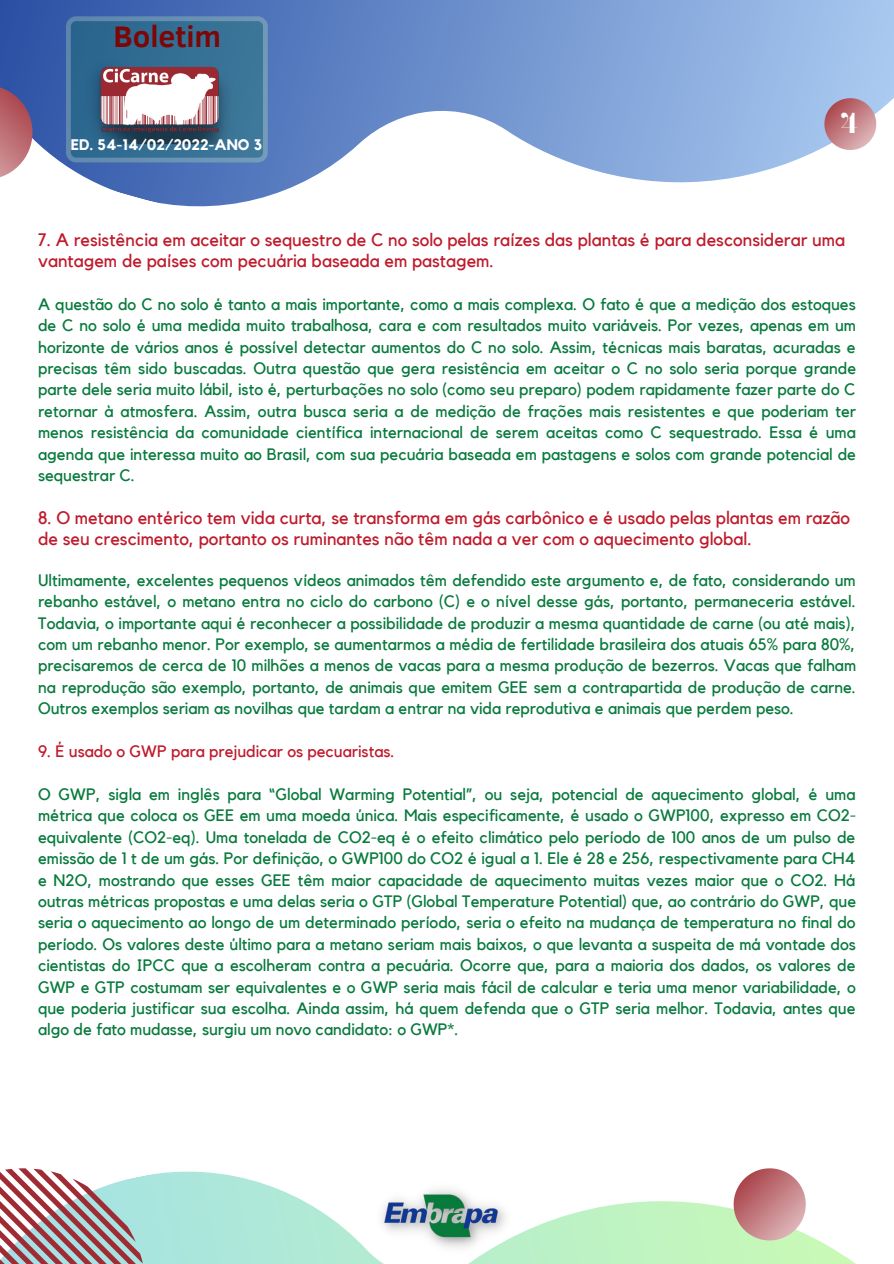
<style>
.page{position:relative;width:894px;height:1264px;background:#fff}
.page>*{position:absolute;margin:0;border:0;box-sizing:border-box;transform-origin:0 0}
.t1{font:36px "Chloe";color:#fff}
.t2{font:700 30.45px "Clear Sans";color:#7d0606}
.t3{font:18px/21.5px "Kollektif";color:#bf1b2c}
.t4{font:16.5px/21.5px "Kollektif";color:#077a3c;text-align:justify}
.t5{font:16.5px "Kollektif";color:#bf1b2c}
.t6{font:700 15.3px "Kollektif";color:#fff}
</style>
<div class="page">
<svg style="left:146px;top:1171px;width:709px;height:92px"></svg>
<svg style="left:0;top:1168px;width:146px;height:95px"></svg>
<svg style="left:733px;top:1168px;width:72px;height:72px;background:#cb9796"></svg>
<svg style="left:0;top:0;width:893px;height:207px"></svg>
<svg style="left:0;top:85px;width:32px;height:95px;background:#b07c8c"></svg>
<svg style="left:824px;top:99px;width:52px;height:51px;background:#c5929b"></svg>
<svg style="left:66px;top:16px;width:202px;height:146px;background:#42779c"></svg>
<img style="left:74px;top:53px;width:186px;height:102px">
<img style="left:373px;top:1179px;width:141px;height:78px">
<p class="t2" style="left:113px;top:14px;width:109px">Boletim</p>
<p class="t6" style="left:71px;top:138px;width:193px">ED. 54-14/02/2022-ANO 3</p>
<p class="t1" style="left:840px;top:106px;width:18px">4</p>
<p class="t3" style="left:38px;top:229px;width:808px">7. A resistência em aceitar o sequestro de C no solo pelas raízes das plantas é para desconsiderar uma vantagem de países com pecuária baseada em pastagem.</p>
<p class="t4" style="left:38px;top:294px;width:819px">A questão do C no solo é tanto a mais importante, como a mais complexa. O fato é que a medição dos estoques de C no solo é uma medida muito trabalhosa, cara e com resultados muito variáveis. Por vezes, apenas em um horizonte de vários anos é possível detectar aumentos do C no solo. Assim, técnicas mais baratas, acuradas e precisas têm sido buscadas. Outra questão que gera resistência em aceitar o C no solo seria porque grande parte dele seria muito lábil, isto é, perturbações no solo (como seu preparo) podem rapidamente fazer parte do C retornar à atmosfera. Assim, outra busca seria a de medição de frações mais resistentes e que poderiam ter menos resistência da comunidade científica internacional de serem aceitas como C sequestrado. Essa é uma agenda que interessa muito ao Brasil, com sua pecuária baseada em pastagens e solos com grande potencial de sequestrar C.</p>
<p class="t3" style="left:38px;top:507px;width:813px">8. O metano entérico tem vida curta, se transforma em gás carbônico e é usado pelas plantas em razão de seu crescimento, portanto os ruminantes não têm nada a ver com o aquecimento global.</p>
<p class="t4" style="left:38px;top:570px;width:819px">Ultimamente, excelentes pequenos vídeos animados têm defendido este argumento e, de fato, considerando um rebanho estável, o metano entra no ciclo do carbono (C) e o nível desse gás, portanto, permaneceria estável.<br>Todavia, o importante aqui é reconhecer a possibilidade de produzir a mesma quantidade de carne (ou até mais), com um rebanho menor. Por exemplo, se aumentarmos a média de fertilidade brasileira dos atuais 65% para 80%, precisaremos de cerca de 10 milhões a menos de vacas para a mesma produção de bezerros. Vacas que falham na reprodução são exemplo, portanto, de animais que emitem GEE sem a contrapartida de produção de carne.<br>Outros exemplos seriam as novilhas que tardam a entrar na vida reprodutiva e animais que perdem peso.</p>
<p class="t5" style="left:38px;top:743px;width:358px">9. É usado o GWP para prejudicar os pecuaristas.</p>
<p class="t4" style="left:38px;top:784px;width:819px">O GWP, sigla em inglês para “Global Warming Potential”, ou seja, potencial de aquecimento global, é uma métrica que coloca os GEE em uma moeda única. Mais especificamente, é usado o GWP100, expresso em CO2- equivalente (CO2-eq). Uma tonelada de CO2-eq é o efeito climático pelo período de 100 anos de um pulso de emissão de 1 t de um gás. Por definição, o GWP100 do CO2 é igual a 1. Ele é 28 e 256, respectivamente para CH4 e N2O, mostrando que esses GEE têm maior capacidade de aquecimento muitas vezes maior que o CO2. Há outras métricas propostas e uma delas seria o GTP (Global Temperature Potential) que, ao contrário do GWP, que seria o aquecimento ao longo de um determinado período, seria o efeito na mudança de temperatura no final do período. Os valores deste último para a metano seriam mais baixos, o que levanta a suspeita de má vontade dos cientistas do IPCC que a escolheram contra a pecuária. Ocorre que, para a maioria dos dados, os valores de GWP e GTP costumam ser equivalentes e o GWP seria mais fácil de calcular e teria uma menor variabilidade, o que poderia justificar sua escolha. Ainda assim, há quem defenda que o GTP seria melhor. Todavia, antes que algo de fato mudasse, surgiu um novo candidato: o GWP*.</p>
</div>
